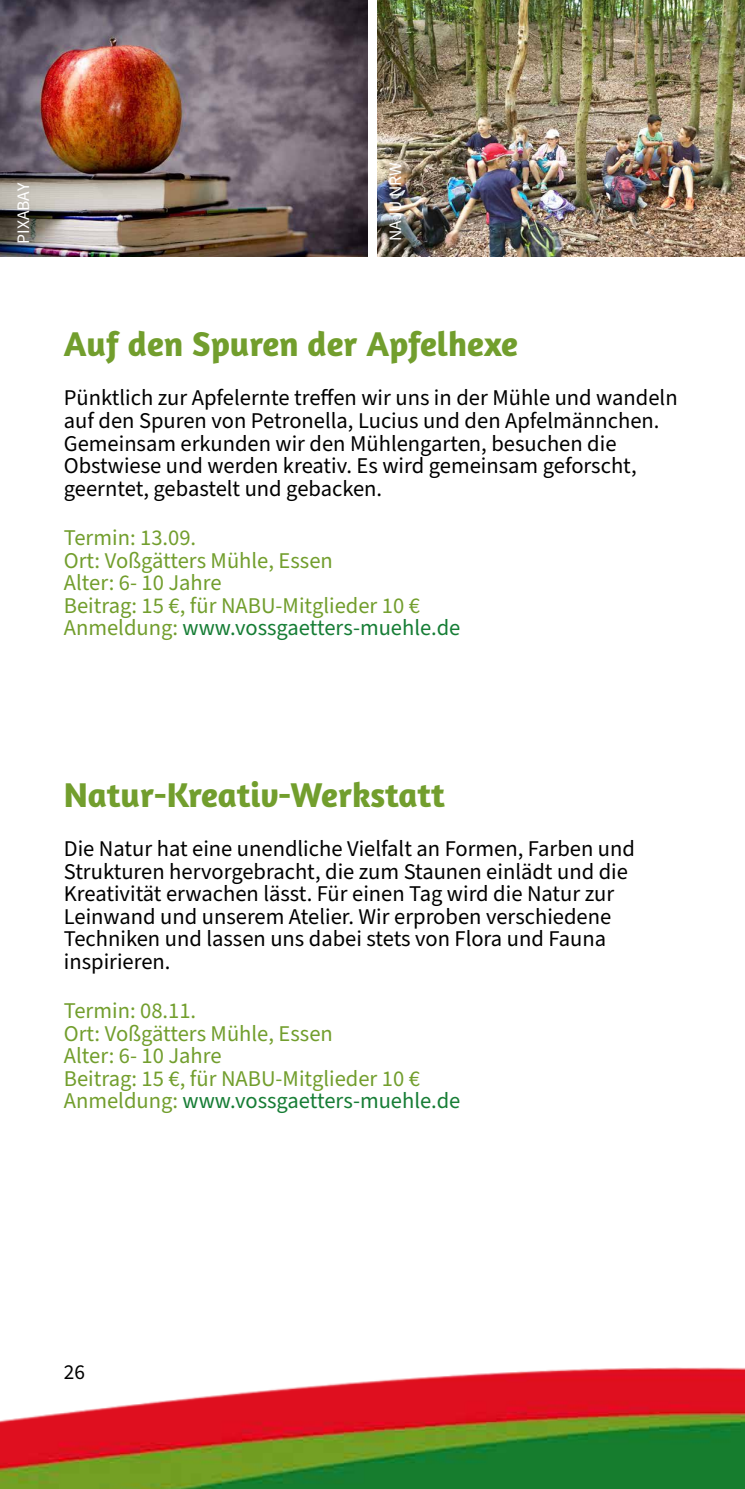
<style>
.page{position:relative;width:745px;height:1489px;background:#fff}
.page>*{position:absolute;margin:0;border:0;box-sizing:border-box;transform-origin:0 0}
.t1{font:700 35px "Amaranth";color:#729e2d}
.t2{font:22.5px/22.5px "Source Sans Pro";color:#000}
.t3{font:22.5px/22.5px "Source Sans Pro";color:#729e2d}
.t4{font:21.25px "Source Sans Pro";color:#000}
.t5{font:17.5px "Source Sans Pro";color:#fff}
.s1{color:#167d35}
</style>
<div class="page">
<img style="left:0;top:0;width:367px;height:256px">
<img style="left:377px;top:0;width:367px;height:256px">
<img style="left:0;top:1367px;width:744px;height:121px">
<p class="t5" style="left:12px;top:244px;width:63px;rotate:-90deg">PIXABAY</p>
<p class="t5" style="left:383px;top:241px;width:81px;rotate:-90deg">NAJU NRW</p>
<h1 class="t1" style="left:64px;top:322px;width:455px">Auf den Spuren der Apfelhexe</h1>
<p class="t2" style="left:64px;top:387px;width:615px">Pünktlich zur Apfelernte treffen wir uns in der Mühle und wandeln auf den Spuren von Petronella, Lucius und den Apfelmännchen.<br>Gemeinsam erkunden wir den Mühlengarten, besuchen die Obstwiese und werden kreativ. Es wird gemeinsam geforscht, geerntet, gebastelt und gebacken.</p>
<p class="t3" style="left:64px;top:527px;width:398px">Termin: 13.09.<br>Ort: Voßgätters Mühle, Essen<br>Alter: 6- 10 Jahre<br>Beitrag: 15 €, für NABU-Mitglieder 10 €<br>Anmeldung: <span class="s1">www.vossgaetters-muehle.de</span></p>
<h1 class="t1" style="left:64px;top:772px;width:382px">Natur-Kreativ-Werkstatt</h1>
<p class="t2" style="left:64px;top:838px;width:572px">Die Natur hat eine unendliche Vielfalt an Formen, Farben und Strukturen hervorgebracht, die zum Staunen einlädt und die Kreativität erwachen lässt. Für einen Tag wird die Natur zur Leinwand und unserem Atelier. Wir erproben verschiedene Techniken und lassen uns dabei stets von Flora und Fauna inspirieren.</p>
<p class="t3" style="left:64px;top:1000px;width:398px">Termin: 08.11.<br>Ort: Voßgätters Mühle, Essen<br>Alter: 6- 10 Jahre<br>Beitrag: 15 €, für NABU-Mitglieder 10 €<br>Anmeldung: <span class="s1">www.vossgaetters-muehle.de</span></p>
<p class="t4" style="left:64px;top:1357px;width:23px">26</p>
</div>
